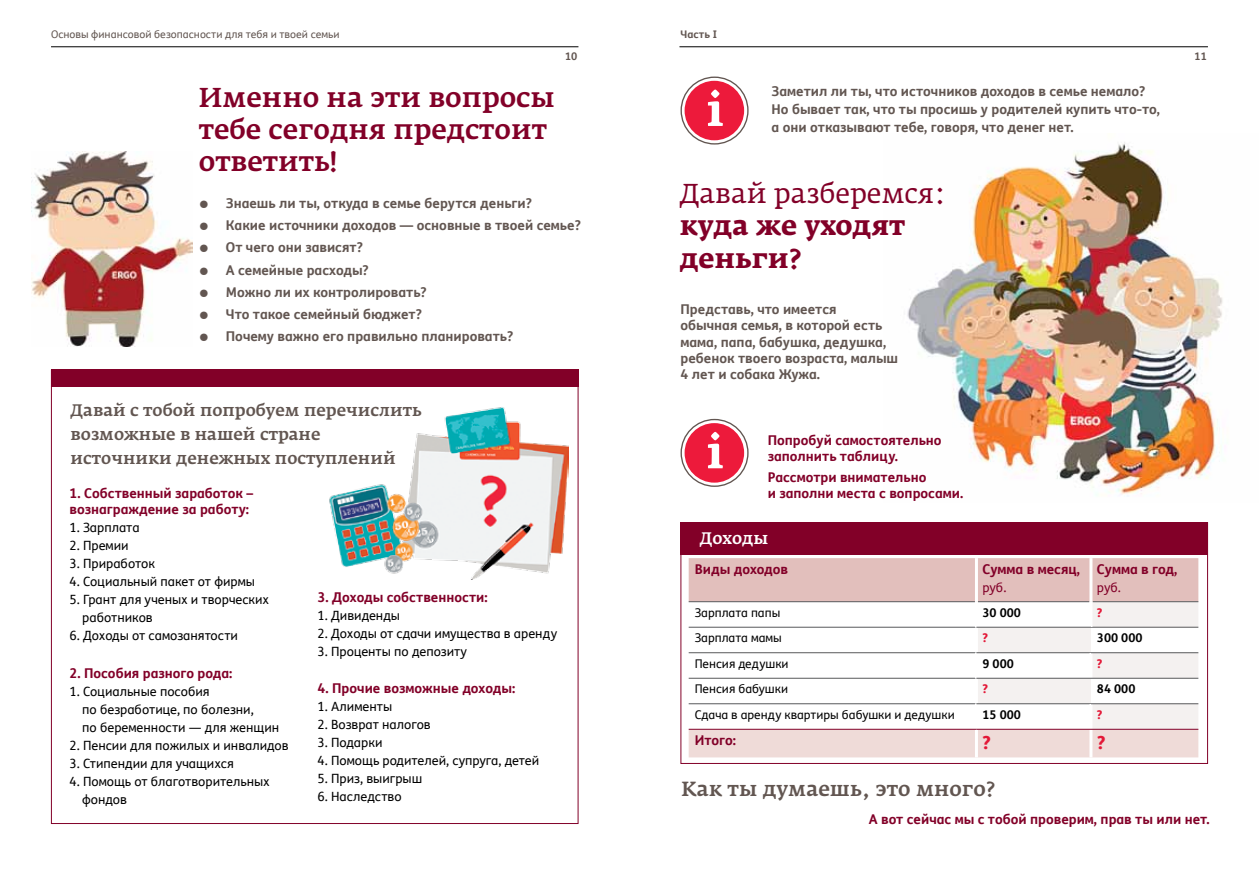
<style>
.page{position:relative;width:1259px;height:893px;background:#fff}
.page>*{position:absolute;margin:0;border:0;box-sizing:border-box;transform-origin:0 0}
.t1{font:500 27px/32.4px "Fedra Serif A Pro";color:#820028}
.t2{font:700 27px/32.4px "Fedra Serif A Pro";color:#820028}
.t3{font:27px "Fedra Serif A Pro";color:#820028}
.t4{font:500 20.25px "Fedra Serif A Pro";color:#625651}
.t5{font:800 18px "FS Me Pro";color:#e31837}
.t6{font:500 16.5px/23.9px "Fedra Serif A Pro";color:#625651}
.t7{font:500 16.5px "Fedra Serif A Pro";color:#fff}
.t8{font:700 13.5px/16.2px "FS Me Pro";color:#625651}
.t9{font:700 13.5px/16.2px "FS Me Pro";color:#820028}
.t10{font:12.75px/18px "FS Me Pro";color:#000}
.t11{font:12.75px "FS Me Pro";letter-spacing:-.01em;color:#820028}
.t12{font:12px "FS Me Pro";color:#000}
.t13{font:700 12px "FS Me Pro";color:#000}
.t14{font:800 12px "FS Me Pro";color:#e31837}
.t15{font:10.5px "FS Me Pro";color:#625651}
.t16{font:700 10.5px "FS Me Pro";color:#625651}
.s1{font-family:"Fedra Serif A Pro"}
</style>
<div class="page">
<hr style="left:51px;top:47px;width:527px;height:1px;background:#000">
<hr style="left:679px;top:47px;width:529px;height:1px;background:#000">
<img style="left:907px;top:142px;width:316px;height:354px">
<img style="left:329px;top:407px;width:239px;height:173px">
<img style="left:32px;top:151px;width:160px;height:195px">
<svg style="left:681px;top:77px;width:67px;height:67px"></svg>
<div style="left:680px;top:77px;width:68px;height:68px;border:1px solid #625651;border-radius:50%"></div>
<div style="left:684px;top:81px;width:60px;height:59px;background:#ed1a3b;border-radius:50%"></div>
<svg style="left:708px;top:89px;width:15px;height:37px"></svg>
<svg style="left:681px;top:419px;width:67px;height:67px"></svg>
<div style="left:680px;top:419px;width:68px;height:68px;border:1px solid #625651;border-radius:50%"></div>
<div style="left:684px;top:423px;width:60px;height:60px;background:#ed1a3b;border-radius:50%"></div>
<svg style="left:708px;top:432px;width:15px;height:36px"></svg>
<div style="left:51px;top:369px;width:527px;height:18px;background:#820028"></div>
<div style="left:680px;top:522px;width:528px;height:33px;background:#820028"></div>
<svg style="left:688px;top:558px;width:510px;height:199px"></svg>
<hr style="left:688px;top:601px;width:287px;height:1px;background:#58595b">
<hr style="left:978px;top:601px;width:111px;height:1px;background:#58595b">
<hr style="left:1092px;top:601px;width:106px;height:1px;background:#58595b">
<hr style="left:688px;top:627px;width:288px;height:1px;background:#58595b">
<hr style="left:1091px;top:627px;width:107px;height:1px;background:#58595b">
<hr style="left:688px;top:652px;width:288px;height:1px;background:#58595b">
<hr style="left:688px;top:678px;width:288px;height:1px;background:#58595b">
<hr style="left:688px;top:703px;width:288px;height:1px;background:#58595b">
<hr style="left:975px;top:558px;width:3px;height:44px;background:#fff">
<hr style="left:1089px;top:558px;width:3px;height:44px;background:#fff">
<hr style="left:975px;top:602px;width:3px;height:25px;background:#fff">
<hr style="left:1089px;top:602px;width:3px;height:25px;background:#fff">
<hr style="left:975px;top:653px;width:3px;height:25px;background:#fff">
<hr style="left:975px;top:704px;width:3px;height:25px;background:#fff">
<hr style="left:975px;top:729px;width:3px;height:28px;background:#fff">
<hr style="left:1089px;top:729px;width:3px;height:28px;background:#fff">
<hr style="left:975px;top:627px;width:3px;height:25px;background:#fff">
<hr style="left:976px;top:627px;width:115px;height:1px;background:#58595b">
<hr style="left:976px;top:652px;width:115px;height:1px;background:#58595b">
<hr style="left:1089px;top:653px;width:3px;height:25px;background:#fff">
<hr style="left:1091px;top:652px;width:107px;height:1px;background:#58595b">
<hr style="left:1091px;top:678px;width:107px;height:1px;background:#58595b">
<hr style="left:975px;top:678px;width:3px;height:26px;background:#fff">
<hr style="left:976px;top:678px;width:115px;height:1px;background:#58595b">
<hr style="left:976px;top:703px;width:115px;height:1px;background:#58595b">
<hr style="left:1089px;top:704px;width:3px;height:25px;background:#fff">
<hr style="left:1091px;top:703px;width:107px;height:1px;background:#58595b">
<hr style="left:688px;top:729px;width:288px;height:1px;background:#820028">
<hr style="left:976px;top:729px;width:115px;height:1px;background:#820028">
<hr style="left:1091px;top:729px;width:107px;height:1px;background:#820028">
<p class="t15" style="left:51px;top:27px;width:290px">Основы финансовой безопасности для тебя и твоей семьи</p>
<h1 class="t1" style="left:199px;top:81px;width:357px">Именно на эти вопросы тебе сегодня предстоит ответить!</h1>
<p class="t16" style="left:680px;top:26px;width:38px">Часть I</p>
<p class="t16" style="left:565px;top:48px;width:14px">10</p>
<p class="t16" style="left:1194px;top:48px;width:14px">11</p>
<p class="t8" style="left:771px;top:81px;width:390px;line-height:18px">Заметил ли ты, что источников доходов в семье немало?<br>Но бывает так, что ты просишь у родителей купить что-то, а они отказывают тебе, говоря, что денег нет.</p>
<p class="t8" style="left:199px;top:194px;width:335px"><span class="s1">●</span> Знаешь ли ты, откуда в семье берутся деньги?</p>
<p class="t8" style="left:199px;top:217px;width:383px"><span class="s1">●</span> Какие источники доходов — основные в твоей семье?</p>
<p class="t8" style="left:199px;top:239px;width:165px"><span class="s1">●</span> От чего они зависят?</p>
<p class="t8" style="left:199px;top:261px;width:171px"><span class="s1">●</span> А семейные расходы?</p>
<p class="t8" style="left:199px;top:283px;width:229px"><span class="s1">●</span> Можно ли их контролировать?</p>
<p class="t8" style="left:199px;top:306px;width:225px"><span class="s1">●</span> Что такое семейный бюджет?</p>
<p class="t8" style="left:199px;top:328px;width:316px"><span class="s1">●</span> Почему важно его правильно планировать?</p>
<p class="t6" style="left:71px;top:398px;width:352px">Давай с тобой попробуем перечислить возможные в нашей стране источники денежных поступлений</p>
<p class="t9" style="left:69px;top:484px;width:185px">1. Собственный заработок – вознаграждение за работу:</p>
<p class="t10" style="left:69px;top:518px;width:72px">1. Зарплата</p>
<p class="t10" style="left:69px;top:536px;width:61px">2. Премии</p>
<p class="t10" style="left:69px;top:554px;width:87px">3. Приработок</p>
<p class="t10" style="left:69px;top:572px;width:187px">4. Социальный пакет от фирмы</p>
<p class="t10" style="left:82px;top:590px;width:188px;text-indent:-13px">5. Грант для ученых и творческих работников</p>
<p class="t10" style="left:69px;top:626px;width:170px">6. Доходы от самозанятости</p>
<p class="t9" style="left:69px;top:665px;width:164px">2. Пособия разного рода:</p>
<p class="t10" style="left:82px;top:682px;width:199px;text-indent:-13px">1. Социальные пособия<br>по безработице, по болезни,<br>по беременности — для женщин</p>
<p class="t10" style="left:69px;top:736px;width:221px">2. Пенсии для пожилых и инвалидов</p>
<p class="t10" style="left:69px;top:754px;width:166px">3. Стипендии для учащихся</p>
<p class="t10" style="left:82px;top:772px;width:189px;text-indent:-13px">4. Помощь от благотворительных фондов</p>
<p class="t9" style="left:317px;top:588px;width:172px">3. Доходы собственности:</p>
<p class="t10" style="left:317px;top:606px;width:84px">1. Дивиденды</p>
<p class="t10" style="left:317px;top:624px;width:241px">2. Доходы от сдачи имущества в аренду</p>
<p class="t10" style="left:317px;top:642px;width:151px">3. Проценты по депозиту</p>
<p class="t9" style="left:317px;top:680px;width:199px">4. Прочие возможные доходы:</p>
<p class="t10" style="left:317px;top:698px;width:76px">1. Алименты</p>
<p class="t10" style="left:317px;top:716px;width:115px">2. Возврат налогов</p>
<p class="t10" style="left:317px;top:734px;width:66px">3. Подарки</p>
<p class="t10" style="left:317px;top:752px;width:223px">4. Помощь родителей, супруга, детей</p>
<p class="t10" style="left:317px;top:770px;width:106px">5. Приз, выигрыш</p>
<p class="t10" style="left:317px;top:788px;width:86px">6. Наследство</p>
<h1 class="t3" style="left:679px;top:177px;width:268px">Давай разберемся:</h1>
<h1 class="t2" style="left:679px;top:210px;width:227px">куда же уходят деньги?</h1>
<p class="t8" style="left:680px;top:301px;width:219px">Представь, что имеется<br>обычная семья, в которой есть мама, папа, бабушка, дедушка, ребенок твоего возраста, малыш<br>4 лет и собака Жужа.</p>
<p class="t9" style="left:767px;top:431px;width:175px">Попробуй самостоятельно заполнить таблицу.</p>
<p class="t9" style="left:767px;top:468px;width:197px">Рассмотри внимательно<br>и заполни места с вопросами.</p>
<p class="t7" style="left:699px;top:528px;width:70px">Доходы</p>
<p class="t9" style="left:694px;top:561px;width:95px">Виды доходов</p>
<p class="t9" style="left:982px;top:561px;width:99px">Сумма в месяц,</p>
<p class="t11" style="left:982px;top:579px;width:25px">руб.</p>
<p class="t9" style="left:1097px;top:561px;width:82px">Сумма в год,</p>
<p class="t11" style="left:1097px;top:579px;width:25px">руб.</p>
<p class="t12" style="left:694px;top:604px;width:87px">Зарплата папы</p>
<p class="t13" style="left:982px;top:603px;width:40px">30 000</p>
<p class="t14" style="left:1097px;top:603px;width:7px">?</p>
<p class="t12" style="left:694px;top:630px;width:89px">Зарплата мамы</p>
<p class="t14" style="left:982px;top:628px;width:7px">?</p>
<p class="t13" style="left:1097px;top:629px;width:47px">300 000</p>
<p class="t12" style="left:694px;top:655px;width:95px">Пенсия дедушки</p>
<p class="t13" style="left:982px;top:654px;width:33px">9 000</p>
<p class="t14" style="left:1097px;top:654px;width:7px">?</p>
<p class="t12" style="left:694px;top:681px;width:95px">Пенсия бабушки</p>
<p class="t14" style="left:982px;top:679px;width:7px">?</p>
<p class="t13" style="left:1097px;top:680px;width:40px">84 000</p>
<p class="t12" style="left:694px;top:706px;width:261px">Сдача в аренду квартиры бабушки и дедушки</p>
<p class="t13" style="left:982px;top:705px;width:40px">15 000</p>
<p class="t14" style="left:1097px;top:705px;width:7px">?</p>
<p class="t9" style="left:694px;top:732px;width:43px">Итого:</p>
<h3 class="t5" style="left:982px;top:728px;width:10px">?</h3>
<h3 class="t5" style="left:1097px;top:728px;width:10px">?</h3>
<h2 class="t4" style="left:681px;top:776px;width:315px">Как ты думаешь, это много?</h2>
<p class="t9" style="left:868px;top:811px;width:342px">А вот сейчас мы с тобой проверим, прав ты или нет.</p>
</div>
